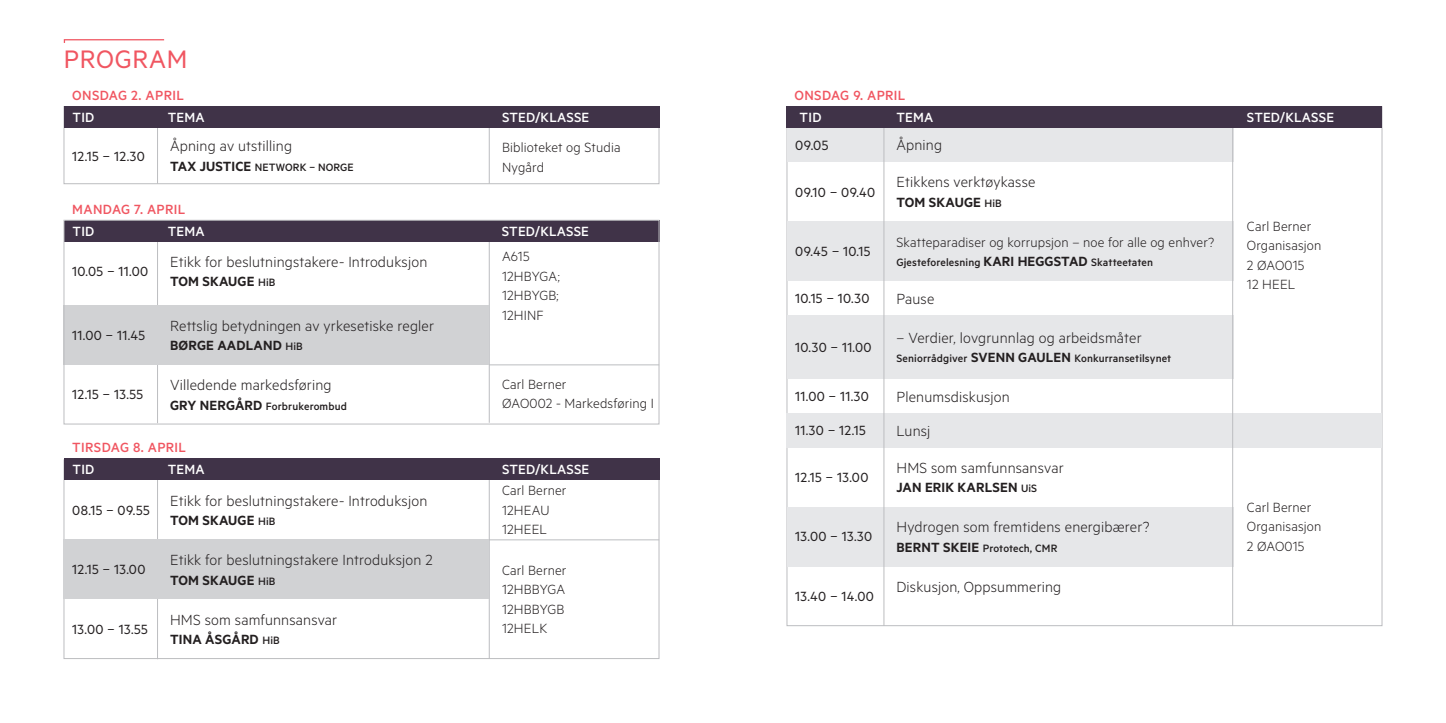
<style>
.page{position:relative;width:1446px;height:723px;background:#fff}
.page>*{position:absolute;margin:0;border:0;box-sizing:border-box;transform-origin:0 0}
.t1{font:28.5px "Metric";letter-spacing:.025em;color:#f05661}
.t2{font:300 16.5px "Metric";letter-spacing:.01em;color:#231f20}
.t3{font:15.15px "Metric";color:#231f20}
.t4{font:300 15px/19.5px "Metric";letter-spacing:.01em;color:#231f20}
.t5{font:15px "Metric";letter-spacing:.025em;color:#231f20}
.t6{font:600 15px "Metric";letter-spacing:.01em;color:#231f20}
.t7{font:500 15px "Metric";letter-spacing:.01em;color:#fff}
.t8{font:500 15px "Metric";letter-spacing:.025em;color:#f05661}
.t9{font:500 12px "Metric";letter-spacing:.01em;color:#231f20}
.s1{font-weight:500;font-size:12px}
.s2{font-weight:600;font-size:15px}
</style>
<div class="page">
<div style="left:64px;top:106px;width:595px;height:78px;border:1px solid #bcbdc0"></div>
<hr style="left:157px;top:231px;width:1px;height:192px;background:#bcbdc0">
<hr style="left:489px;top:231px;width:1px;height:192px;background:#bcbdc0">
<div style="left:64px;top:220px;width:595px;height:21px;background:#403348"></div>
<div style="left:787px;top:413px;width:595px;height:34px;background:#e6e7e9"></div>
<svg style="left:64px;top:39px;width:100px;height:4px"></svg>
<div style="left:64px;top:305px;width:425px;height:60px;background:#d1d2d4"></div>
<div style="left:787px;top:221px;width:446px;height:60px;background:#e6e7e9"></div>
<div style="left:787px;top:128px;width:446px;height:34px;background:#e6e7e9"></div>
<div style="left:787px;top:315px;width:446px;height:64px;background:#e6e7e9"></div>
<div style="left:787px;top:507px;width:446px;height:59px;background:#e6e7e9"></div>
<div style="left:64px;top:220px;width:595px;height:204px;border:1px solid #bcbdc0"></div>
<hr style="left:489px;top:365px;width:170px;height:1px;background:#bcbdc0">
<hr style="left:157px;top:465px;width:1px;height:194px;background:#bcbdc0">
<hr style="left:489px;top:465px;width:1px;height:194px;background:#bcbdc0">
<div style="left:64px;top:459px;width:595px;height:21px;background:#403348"></div>
<div style="left:64px;top:540px;width:425px;height:59px;background:#d1d2d4"></div>
<hr style="left:489px;top:539px;width:170px;height:1px;background:#bcbdc0">
<hr style="left:883px;top:107px;width:1px;height:519px;background:#bcbdc0">
<hr style="left:1232px;top:107px;width:1px;height:519px;background:#bcbdc0">
<hr style="left:157px;top:107px;width:1px;height:77px;background:#bcbdc0">
<hr style="left:489px;top:107px;width:1px;height:77px;background:#bcbdc0">
<div style="left:64px;top:106px;width:595px;height:21px;background:#403348"></div>
<div style="left:787px;top:106px;width:595px;height:22px;background:#403348"></div>
<h1 class="t1" style="left:64px;top:43px;width:125px">PROGRAM</h1>
<p class="t8" style="left:72px;top:87px;width:113px">ONSDAG 2. APRIL</p>
<p class="t2" style="left:170px;top:137px;width:124px">Åpning av utstilling</p>
<p class="t6" style="left:170px;top:157px;width:123px">TAX JUSTICE <span class="s1">NETWORK</span></p>
<p class="t9" style="left:309px;top:160px;width:17px">– NOR</p>
<p class="t9" style="left:340px;top:160px;width:15px">GE</p>
<p class="t7" style="left:72px;top:108px;width:24px">TID</p>
<p class="t7" style="left:168px;top:108px;width:38px">TEMA</p>
<p class="t7" style="left:502px;top:108px;width:89px">STED/KLASSE</p>
<p class="t5" style="left:72px;top:147px;width:74px">12.15 – 12.30</p>
<p class="t4" style="left:502px;top:137px;width:120px">Biblioteket og Studia<br>Nygård</p>
<p class="t8" style="left:72px;top:201px;width:115px">MANDAG 7. APRIL</p>
<p class="t7" style="left:72px;top:222px;width:24px">TID</p>
<p class="t7" style="left:168px;top:222px;width:38px">TEMA</p>
<p class="t5" style="left:72px;top:263px;width:77px">10.05 – 11.00</p>
<p class="t5" style="left:72px;top:326px;width:74px">11.00 – 11.45</p>
<p class="t5" style="left:72px;top:386px;width:72px">12.15 – 13.55</p>
<p class="t2" style="left:170px;top:252px;width:259px">Etikk for beslutningstakere- Introduksjon</p>
<p class="t6" style="left:170px;top:273px;width:107px">TOM SKAUGE <span class="s1">HIB</span></p>
<p class="t2" style="left:170px;top:316px;width:265px">Rettslig betydningen av yrkesetiske regler</p>
<p class="t6" style="left:170px;top:336px;width:134px">BØRGE AADLAND <span class="s1">HIB</span></p>
<p class="t2" style="left:170px;top:375px;width:163px">Villedende markedsføring</p>
<p class="t9" style="left:170px;top:399px;width:178px"><span class="s2">GRY NERGÅRD</span> FORBRUKEROMBUD</p>
<p class="t8" style="left:72px;top:439px;width:115px">TIRSDAG 8. APRIL</p>
<p class="t7" style="left:502px;top:222px;width:89px">STED/KLASSE</p>
<p class="t4" style="left:502px;top:246px;width:59px">A615<br>12HBYGA;<br>12HBYGB;<br>12HINF</p>
<p class="t4" style="left:502px;top:374px;width:153px">Carl Berner<br>ØAO002 - Markedsføring I</p>
<p class="t7" style="left:72px;top:461px;width:24px">TID</p>
<p class="t7" style="left:168px;top:461px;width:38px">TEMA</p>
<p class="t7" style="left:502px;top:461px;width:89px">STED/KLASSE</p>
<p class="t5" style="left:72px;top:501px;width:79px">08.15 – 09.55</p>
<p class="t5" style="left:72px;top:561px;width:75px">12.15 – 13.00</p>
<p class="t5" style="left:72px;top:620px;width:77px">13.00 – 13.55</p>
<p class="t2" style="left:170px;top:491px;width:259px">Etikk for beslutningstakere- Introduksjon</p>
<p class="t6" style="left:170px;top:511px;width:107px">TOM SKAUGE <span class="s1">HIB</span></p>
<p class="t2" style="left:170px;top:550px;width:264px">Etikk for beslutningstakere Introduksjon 2</p>
<p class="t6" style="left:170px;top:571px;width:107px">TOM SKAUGE <span class="s1">HIB</span></p>
<p class="t2" style="left:170px;top:610px;width:169px">HMS som samfunnsansvar</p>
<p class="t6" style="left:170px;top:630px;width:111px">TINA ÅSGÅRD <span class="s1">HIB</span></p>
<p class="t4" style="left:502px;top:480px;width:66px">Carl Berner<br>12HEAU<br>12HEEL</p>
<p class="t4" style="left:502px;top:559px;width:66px">Carl Berner<br>12HBBYGA<br>12HBBYGB<br>12HELK</p>
<p class="t8" style="left:794px;top:87px;width:113px">ONSDAG 9. APRIL</p>
<p class="t7" style="left:799px;top:109px;width:24px">TID</p>
<p class="t7" style="left:896px;top:108px;width:38px">TEMA</p>
<p class="t7" style="left:1247px;top:109px;width:89px">STED/KLASSE</p>
<p class="t3" style="left:795px;top:136px;width:35px">09.05</p>
<p class="t2" style="left:896px;top:135px;width:47px">Åpning</p>
<p class="t5" style="left:795px;top:183px;width:82px">09.10 – 09.40</p>
<p class="t5" style="left:795px;top:243px;width:77px">09.45 – 10.15</p>
<p class="t5" style="left:795px;top:290px;width:76px">10.15 – 10.30</p>
<p class="t5" style="left:795px;top:339px;width:78px">10.30 – 11.00</p>
<p class="t2" style="left:896px;top:172px;width:140px">Etikkens verktøykasse</p>
<p class="t6" style="left:896px;top:193px;width:107px">TOM SKAUGE <span class="s1">HIB</span></p>
<p class="t4" style="left:896px;top:232px;width:319px">Skatteparadiser og korrupsjon – noe for alle og enhver?</p>
<p class="t9" style="left:896px;top:255px;width:258px">GJESTEFORELESNING <span class="s2">KARI HEGGSTAD</span> SKATTEETATEN</p>
<p class="t2" style="left:896px;top:289px;width:39px">Pause</p>
<p class="t2" style="left:896px;top:328px;width:247px">– Verdier, lovgrunnlag og arbeidsmåter</p>
<p class="t9" style="left:896px;top:352px;width:276px">SENIORRÅDGIVER <span class="s2">SVENN GAULEN</span> KONKURRANSETILSYNET</p>
<p class="t5" style="left:795px;top:388px;width:75px">11.00 – 11.30</p>
<p class="t2" style="left:896px;top:387px;width:115px">Plenumsdiskusjon</p>
<p class="t5" style="left:795px;top:422px;width:72px">11.30 – 12.15</p>
<p class="t2" style="left:896px;top:421px;width:35px">Lunsj</p>
<p class="t5" style="left:795px;top:468px;width:75px">12.15 – 13.00</p>
<p class="t5" style="left:795px;top:528px;width:78px">13.00 – 13.30</p>
<p class="t5" style="left:795px;top:587px;width:80px">13.40 – 14.00</p>
<p class="t2" style="left:896px;top:458px;width:169px">HMS som samfunnsansvar</p>
<p class="t6" style="left:896px;top:478px;width:141px">JAN ERIK KARLSEN <span class="s1">UIS</span></p>
<p class="t2" style="left:896px;top:517px;width:254px">Hydrogen som fremtidens energibærer?</p>
<p class="t9" style="left:896px;top:541px;width:162px"><span class="s2">BERNT SKEIE</span> PROTOTECH, CMR</p>
<p class="t2" style="left:896px;top:577px;width:166px">Diskusjon, Oppsummering</p>
<p class="t4" style="left:1247px;top:216px;width:76px">Carl Berner<br>Organisasjon<br>2 ØAO015<br>12 HEEL</p>
<p class="t4" style="left:1247px;top:497px;width:76px">Carl Berner<br>Organisasjon<br>2 ØAO015</p>
</div>
